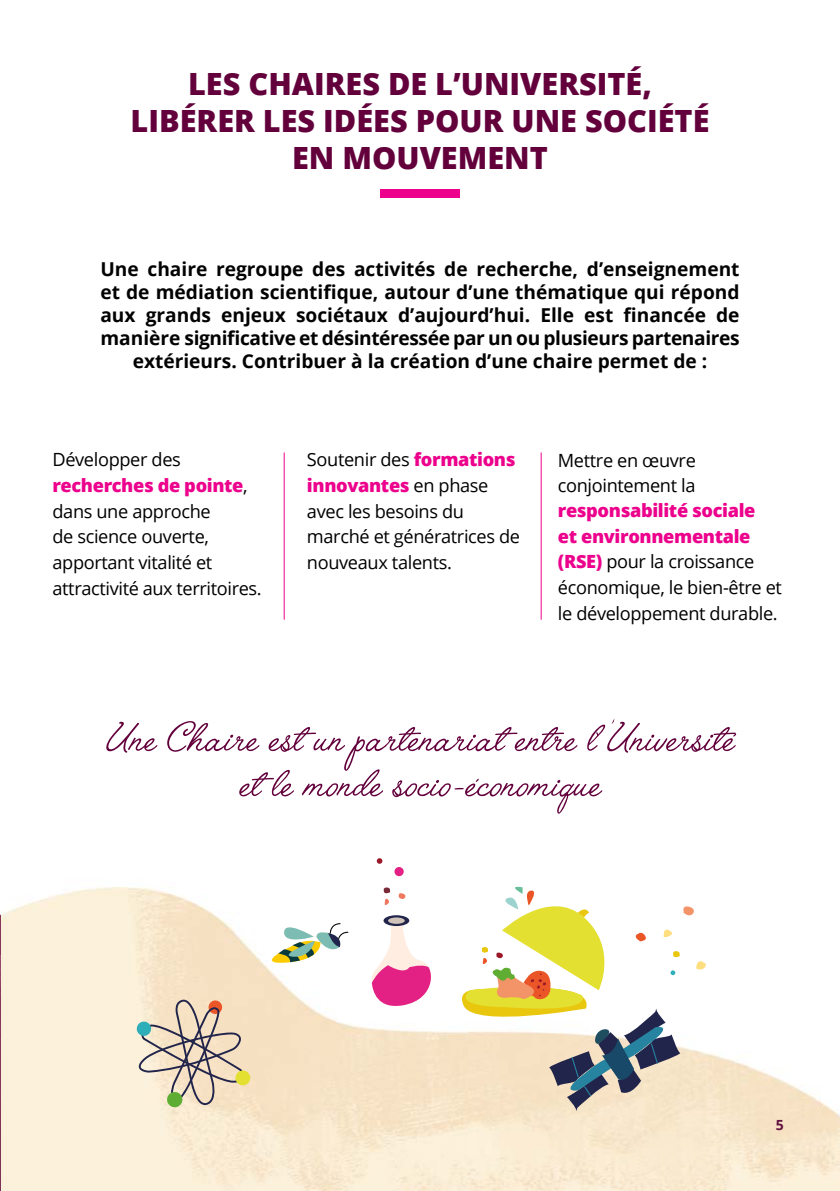
<style>
.page{position:relative;width:840px;height:1191px;background:#fff}
.page>*{position:absolute;margin:0;border:0;box-sizing:border-box;transform-origin:0 0}
.t1{font:52.2px/45.2px "Angelface";color:#63003c;text-align:center}
.t2{font:800 30.6px/36.8px "Open Sans";color:#63003c;text-align:center}
.t3{font:700 19.2px/23px "Open Sans";color:#020203;text-align:center}
.t4{font:18.2px/25.6px "Open Sans";letter-spacing:-.02em;color:#000}
.t5{font:700 14px "Open Sans";color:#62123f}
.s1{font-weight:800;color:#ec008c}
</style>
<div class="page">
<img style="left:2px;top:189px;width:837px;height:1002px">
<svg style="left:398px;top:892px;width:8px;height:7px"></svg>
<svg style="left:381px;top:887px;width:10px;height:18px"></svg>
<div style="left:394px;top:867px;width:9px;height:9px;background:#e32185;border-radius:50%"></div>
<svg style="left:376px;top:858px;width:6px;height:5px"></svg>
<svg style="left:371px;top:924px;width:66px;height:85px"></svg>
<svg style="left:383px;top:915px;width:26px;height:11px"></svg>
<div style="left:388px;top:917px;width:16px;height:6px;background:#cec2b9;border-radius:50%"></div>
<svg style="left:250px;top:919px;width:98px;height:46px"></svg>
<svg style="left:447px;top:884px;width:258px;height:227px"></svg>
<svg style="left:136px;top:999px;width:115px;height:109px;background:#d7cab2"></svg>
<img style="left:0;top:914px;width:1px;height:277px">
<div style="left:380px;top:189px;width:79px;height:9px;background:#ec008c"></div>
<svg style="left:611px;top:717px;width:3px;height:7px"></svg>
<hr style="left:540px;top:452px;width:1px;height:167px;background:#ec008c">
<hr style="left:283px;top:452px;width:1px;height:167px;background:#ec008c">
<h2 class="t2" style="left:130px;top:64px;width:580px">LES CHAIRES DE L’UNIVERSITÉ,<br>LIBÉRER LES IDÉES POUR UNE SOCIÉTÉ<br>EN MOUVEMENT</h2>
<p class="t3" style="left:100px;top:257px;width:640px">Une chaire regroupe des activités de recherche, d’enseignement et de médiation scientifique, autour d’une thématique qui répond aux grands enjeux sociétaux d’aujourd’hui. Elle est financée de manière significative et désintéressée par un ou plusieurs partenaires extérieurs. Contribuer à la création d’une chaire permet de :</p>
<p class="t4" style="left:52px;top:446px;width:211px">Développer des <span class="s1">recherches de pointe</span>, dans une approche<br>de science ouverte, apportant vitalité et attractivité aux territoires.</p>
<p class="t4" style="left:307px;top:446px;width:214px">Soutenir des <span class="s1">formations innovantes</span> en phase avec les besoins du marché et génératrices de nouveaux talents.</p>
<p class="t4" style="left:557px;top:446px;width:139px">Mettre en œuvre conjointement la</p>
<p class="t4" style="left:557px;top:497px;width:225px"><span class="s1">responsabilité sociale<br>et environnementale (RSE)</span> pour la croissance économique, le bien-être et le développement durable.</p>
<h1 class="t1" style="left:106px;top:717px;width:629px">Une Chaire est un partenariat entre l’ Université et le monde socio-économique</h1>
<p class="t5" style="left:775px;top:1114px;width:9px">5</p>
</div>
